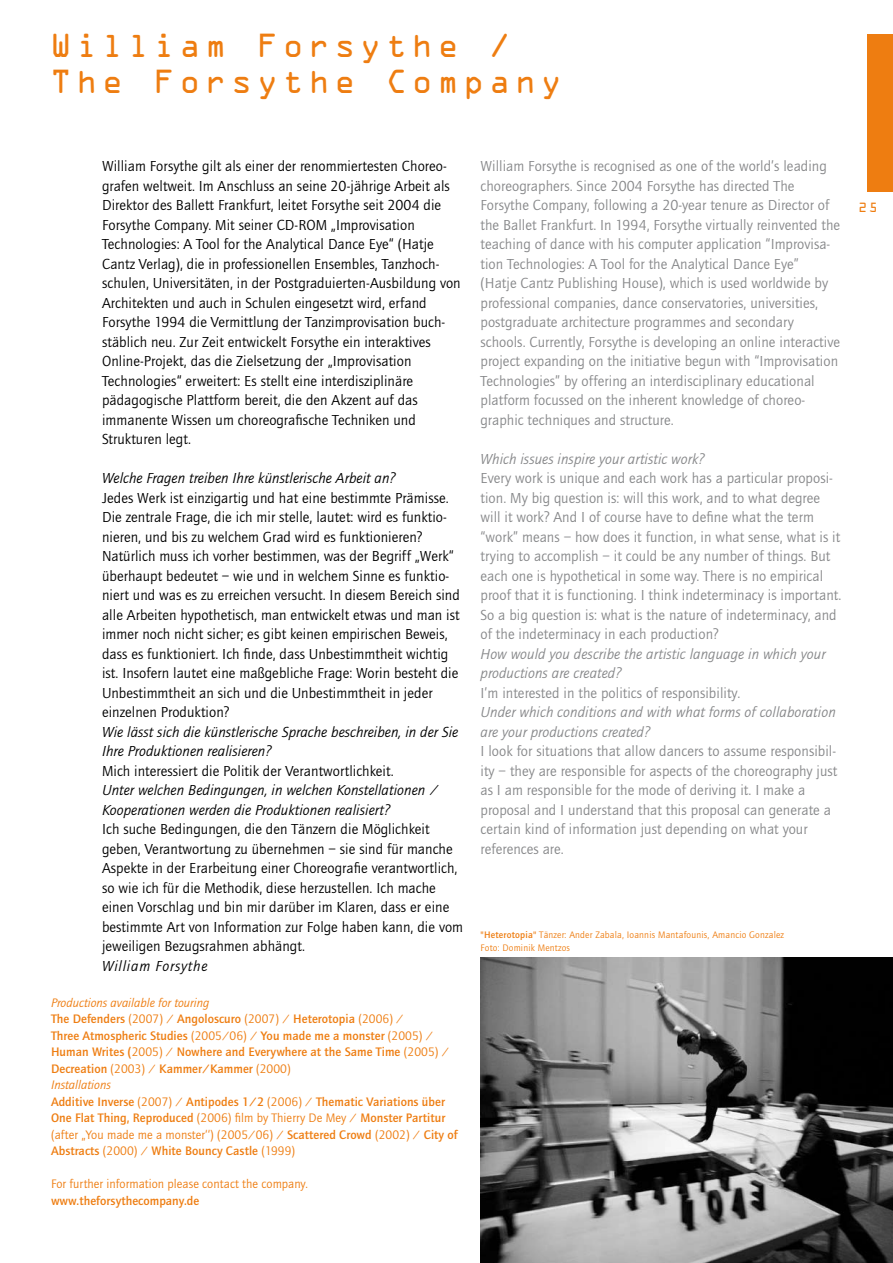
<style>
.page{position:relative;width:893px;height:1263px;background:#fff}
.page>*{position:absolute;margin:0;border:0;box-sizing:border-box;transform-origin:0 0}
.t1{font:30px/36px "OCRA Std";letter-spacing:.14em;color:#ee7d11}
.t2{font:15px/19.5px "Quay Sans EF";letter-spacing:.005em;color:#000}
.t3{font:15px/19.5px "Quay Sans EF";letter-spacing:.005em;color:#87888a}
.t4{font:italic 15px/19.5px "Quay Sans EF";letter-spacing:.005em;color:#000}
.t5{font:italic 15px/19.5px "Quay Sans EF";letter-spacing:.005em;color:#87888a}
.t6{font:italic 15px "Quay Sans EF";letter-spacing:.05em;color:#000}
.t7{font:500 12.75px/16.5px "Quay Sans EF";letter-spacing:.005em;color:#ee7d11}
.t8{font:12.75px "Quay Sans EF";letter-spacing:.005em;color:#ee7d11}
.t9{font:12px "OCRA Std";color:#ee7d11}
.t10{font:9.75px/13.5px "Quay Sans EF";letter-spacing:.02em;color:#ee7d11}
.s1{font-weight:400;font-style:italic}
.s2{font-weight:400}
.s3{font-weight:500}
</style>
<div class="page">
<div style="left:867px;top:34px;width:26px;height:157px;background:#ee7d11"></div>
<img style="left:480px;top:958px;width:413px;height:305px">
<h1 class="t1" style="left:50px;top:29px;width:513px">William Forsythe /<br>The Forsythe Company</h1>
<p class="t2" style="left:102px;top:157px;width:360px">William Forsythe gilt als einer der renommiertesten Choreo&shy;grafen weltweit. Im Anschluss an seine 20-jährige Arbeit als Direktor des Ballett Frankfurt, leitet Forsythe seit 2004 die Forsythe Company. Mit seiner CD-ROM „Improvisation Technologies: A Tool for the Analytical Dance Eye“ (Hatje Cantz Verlag), die in professionellen Ensembles, Tanzhoch&shy;schulen, Universitäten, in der Postgraduierten-Ausbildung von Architekten und auch in Schulen eingesetzt wird, erfand Forsythe 1994 die Vermittlung der Tanzimprovisation buch&shy;stäblich neu. Zur Zeit entwickelt Forsythe ein interaktives Online-Projekt, das die Zielsetzung der „Improvisation Technologies“ erweitert: Es stellt eine interdisziplinäre pädagogische Plattform bereit, die den Akzent auf das immanente Wissen um choreografische Techniken und Strukturen legt.</p>
<p class="t4" style="left:102px;top:469px;width:295px">Welche Fragen treiben Ihre künstlerische Arbeit an?</p>
<p class="t2" style="left:102px;top:488px;width:359px">Jedes Werk ist einzigartig und hat eine bestimmte Prämisse.<br>Die zentrale Frage, die ich mir stelle, lautet: wird es funktio&shy;nieren, und bis zu welchem Grad wird es funktionieren?<br>Natürlich muss ich vorher bestimmen, was der Begriff „Werk“ überhaupt bedeutet – wie und in welchem Sinne es funktio&shy;niert und was es zu erreichen versucht. In diesem Bereich sind alle Arbeiten hypothetisch, man entwickelt etwas und man ist immer noch nicht sicher; es gibt keinen empirischen Beweis, dass es funktioniert. Ich finde, dass Unbestimmtheit wichtig ist. Insofern lautet eine maßgebliche Frage: Worin besteht die Unbestimmtheit an sich und die Unbestimmtheit in jeder einzelnen Produktion?</p>
<p class="t4" style="left:102px;top:722px;width:358px">Wie lässt sich die künstlerische Sprache beschreiben, in der Sie<br>Ihre Produktionen realisieren?</p>
<p class="t2" style="left:102px;top:761px;width:293px">Mich interessiert die Politik der Verantwortlichkeit.</p>
<p class="t4" style="left:102px;top:781px;width:338px">Unter welchen Bedingungen, in welchen Konstellationen /<br>Kooperationen werden die Produktionen realisiert?</p>
<p class="t2" style="left:102px;top:820px;width:363px">Ich suche Bedingungen, die den Tänzern die Möglichkeit geben, Verantwortung zu übernehmen – sie sind für manche Aspekte in der Erarbeitung einer Choreografie verantwortlich, so wie ich für die Methodik, diese herzustellen. Ich mache einen Vorschlag und bin mir darüber im Klaren, dass er eine bestimmte Art von Information zur Folge haben kann, die vom jeweiligen Bezugsrahmen abhängt.</p>
<p class="t6" style="left:102px;top:957px;width:107px">William Forsythe</p>
<p class="t7" style="left:51px;top:994px;width:408px"><span class="s1">Productions available for touring<br></span>The Defenders <span class="s2">(2007) /</span> Angoloscuro <span class="s2">(2007) /</span> Heterotopia <span class="s2">(2006) /<br></span>Three Atmospheric Studies <span class="s2">(2005/06) /</span> You made me a monster <span class="s2">(2005) / </span>Human Writes (<span class="s2">2005) /</span> Nowhere and Everywhere at the Same Time <span class="s2">(2005) / </span>Decreation <span class="s2">(2003) /</span> Kammer/Kammer <span class="s2">(2000)<br></span><span class="s1">Installations<br></span>Additive Inverse <span class="s2">(2007) /</span> Antipodes 1/2 <span class="s2">(2006) /</span> Thematic Variations über One Flat Thing, Reproduced <span class="s2">(2006) film by Thierry De Mey /</span> Monster Partitur <span class="s2">(after „You made me a monster‘‘) (2005/06) /</span> Scattered Crowd <span class="s2">(2002) /</span> City of Abstracts <span class="s2">(2000) /</span> White Bouncy Castle <span class="s2">(1999)</span></p>
<p class="t8" style="left:51px;top:1177px;width:258px">For further information please contact the company.</p>
<p class="t7" style="left:51px;top:1192px;width:150px">www.theforsythecompany.de</p>
<p class="t3" style="left:480px;top:157px;width:361px">William Forsythe is recognised as one of the world’s leading choreographers. Since 2004 Forsythe has directed The Forsythe Company, following a 20-year tenure as Director of the Ballet Frankfurt. In 1994, Forsythe virtually reinvented the teaching of dance with his computer application “Improvisa&shy;tion Technologies: A Tool for the Analytical Dance Eye”<br>(Hatje Cantz Publishing House), which is used worldwide by professional companies, dance conservatories, universities, postgraduate architecture programmes and secondary schools. Currently, Forsythe is developing an online interactive project expanding on the initiative begun with “Improvisation Technologies” by offering an interdisciplinary educational platform focussed on the inherent knowledge of choreo&shy;graphic techniques and structure.</p>
<p class="t5" style="left:480px;top:449px;width:226px">Which issues inspire your artistic work?</p>
<p class="t3" style="left:480px;top:469px;width:362px">Every work is unique and each work has a particular proposi&shy;tion. My big question is: will this work, and to what degree will it work? And I of course have to define what the term “work” means – how does it function, in what sense, what is it trying to accomplish – it could be any number of things. But each one is hypothetical in some way. There is no empirical proof that it is functioning. I think indeterminacy is important.<br>So a big question is: what is the nature of indeterminacy, and of the indeterminacy in each production?</p>
<p class="t5" style="left:480px;top:644px;width:347px">How would you describe the artistic language in which your productions are created?</p>
<p class="t3" style="left:480px;top:683px;width:261px">I’m interested in the politics of responsibility.</p>
<p class="t5" style="left:480px;top:703px;width:357px">Under which conditions and with what forms of collaboration are your productions created?</p>
<p class="t3" style="left:480px;top:742px;width:358px">I look for situations that allow dancers to assume responsibil&shy;ity – they are responsible for aspects of the choreography just as I am responsible for the mode of deriving it. I make a proposal and I understand that this proposal can generate a certain kind of information just depending on what your references are.</p>
<p class="t10" style="left:480px;top:928px;width:305px"><span class="s3">"Heterotopia"</span> Tänzer: Ander Zabala, Ioannis Mantafounis, Amancio Gonzalez<br>Foto: Dominik Mentzos</p>
<p class="t9" style="left:858px;top:201px;width:20px">25</p>
</div>
